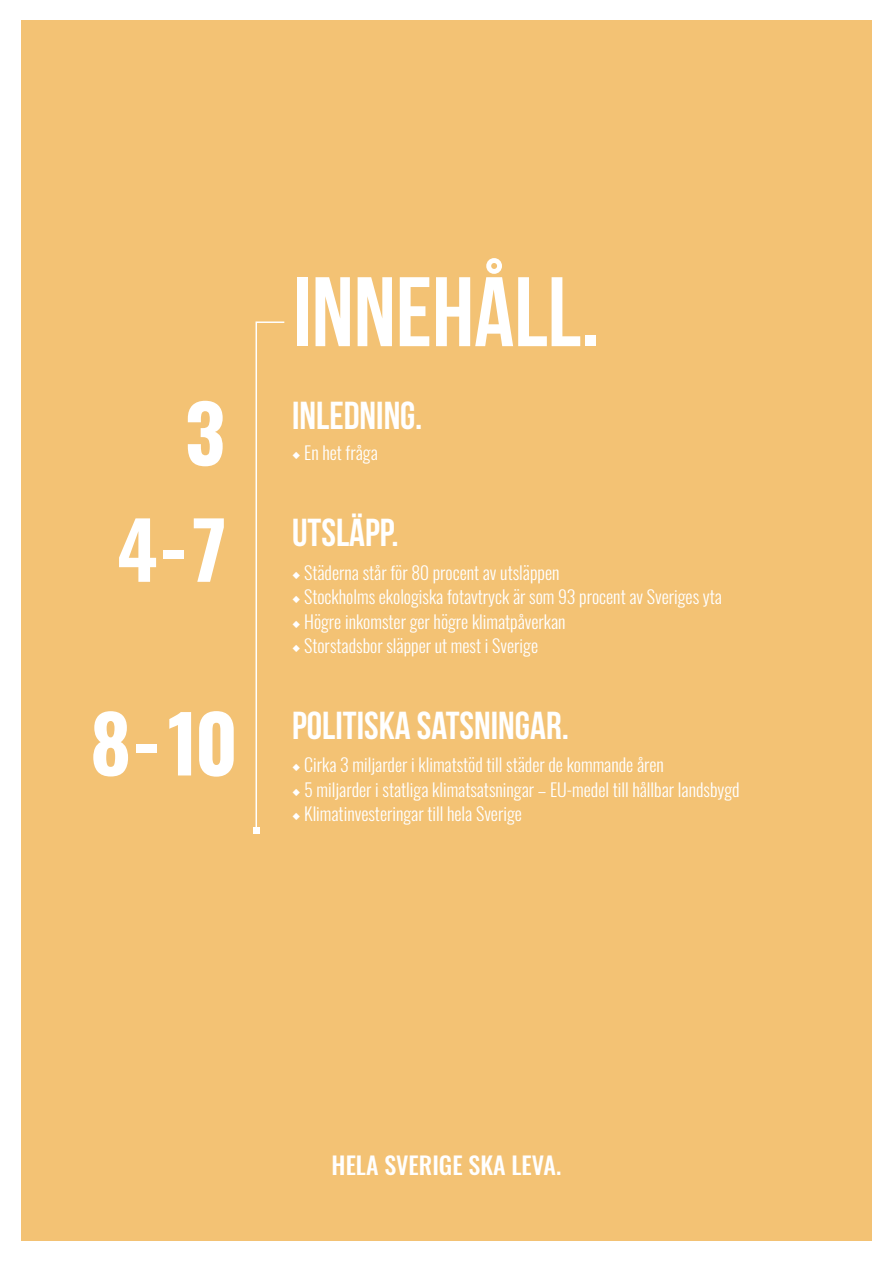
<style>
.page{position:relative;width:893px;height:1263px;background:#fff}
.page>*{position:absolute;margin:0;border:0;box-sizing:border-box;transform-origin:0 0}
.t1{font:700 98.55px "Bebas Neue";color:#fff}
.t2{font:700 78.3px "Oswald";color:#fff}
.t3{font:700 39px "Bebas Neue";color:#fff}
.t4{font:500 24px "Oswald";color:#fff}
.t5{font:300 18px "Oswald";color:#fff}
.s1{font-family:"Minion Pro";font-weight:400}
</style>
<div class="page">
<div style="left:21px;top:21px;width:851px;height:1220px;background:#f3c274"></div>
<svg style="left:253px;top:321px;width:32px;height:512px"></svg>
<h2 class="t2" style="left:184px;top:392px;width:43px">3</h2>
<h2 class="t2" style="left:116px;top:509px;width:113px">4-7</h2>
<h2 class="t2" style="left:90px;top:703px;width:149px">8-10</h2>
<h1 class="t1" style="left:293px;top:258px;width:308px">INNEHÅLL.</h1>
<h3 class="t3" style="left:292px;top:394px;width:132px">INLEDNING.</h3>
<p class="t5" style="left:292px;top:436px;width:87px"><span class="s1">◆</span> En het fråga</p>
<h3 class="t3" style="left:292px;top:511px;width:108px">UTSLÄPP.</h3>
<p class="t5" style="left:292px;top:556px;width:269px"><span class="s1">◆</span> Städerna står för 80 procent av utsläppen</p>
<p class="t5" style="left:292px;top:581px;width:431px"><span class="s1">◆</span> Stockholms ekologiska fotavtryck är som 93 procent av Sveriges yta</p>
<p class="t5" style="left:292px;top:605px;width:275px"><span class="s1">◆</span> Högre inkomster ger högre klimatpåverkan</p>
<p class="t5" style="left:292px;top:630px;width:248px"><span class="s1">◆</span> Storstadsbor släpper ut mest i Sverige</p>
<h3 class="t3" style="left:292px;top:704px;width:278px">POLITISKA SATSNINGAR.</h3>
<p class="t5" style="left:292px;top:749px;width:373px"><span class="s1">◆</span> Cirka 3 miljarder i klimatstöd till städer de kommande åren</p>
<p class="t5" style="left:292px;top:773px;width:449px"><span class="s1">◆</span> 5 miljarder i statliga klimatsatsningar – EU-medel till hållbar landsbygd</p>
<p class="t5" style="left:292px;top:798px;width:231px"><span class="s1">◆</span> Klimatinvesteringar till hela Sverige</p>
<h3 class="t4" style="left:332px;top:1153px;width:231px">HELA SVERIGE SKA LEVA.</h3>
</div>
